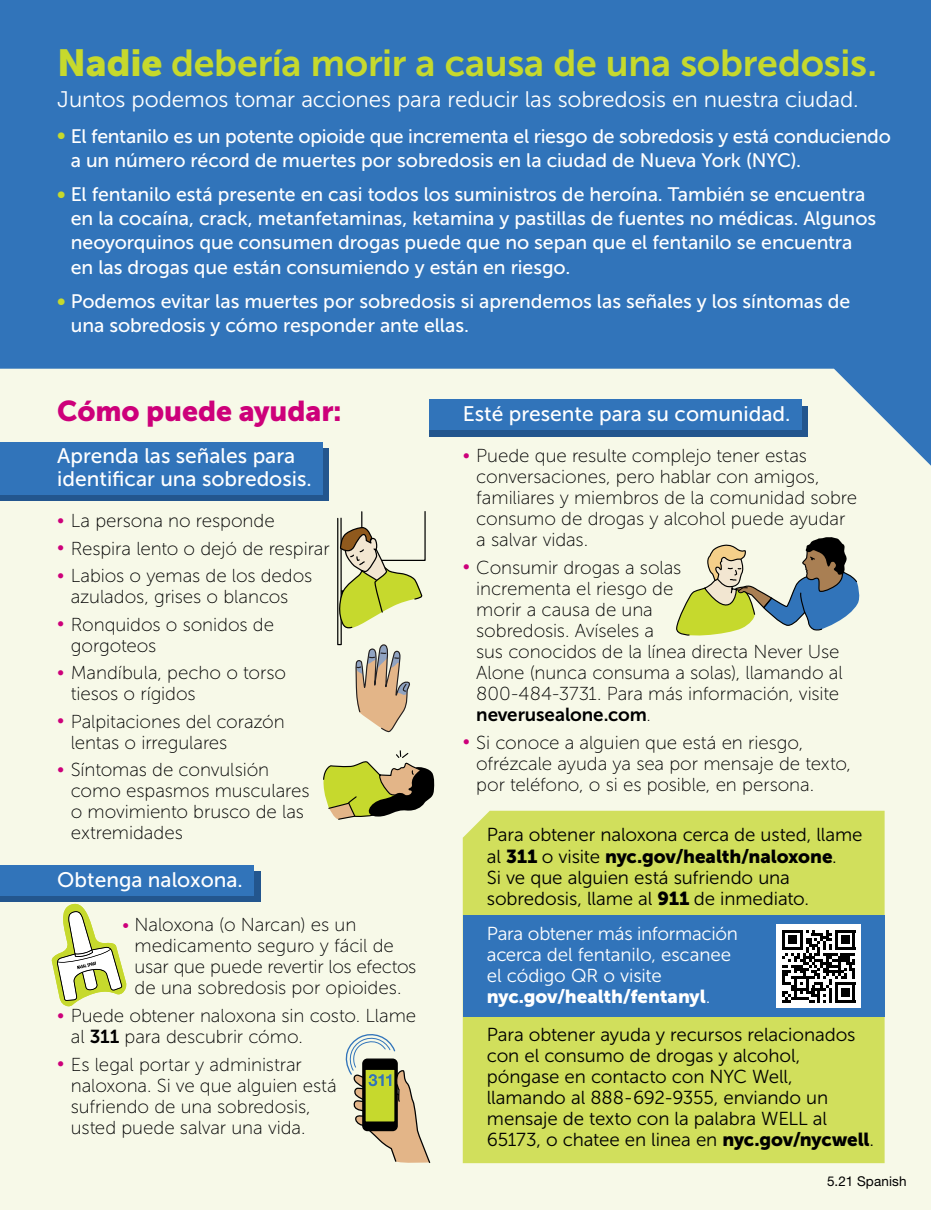
<style>
.page{position:relative;width:931px;height:1210px;background:#fff}
.page>*{position:absolute;margin:0;border:0;box-sizing:border-box;transform-origin:0 0}
.t1{font:37.5px "Museo Sans 700";letter-spacing:-.005em;color:#c6d92d}
.t2{font:28.5px "Museo Sans 900";letter-spacing:-.005em;color:#cd007a}
.t3{font:22.5px "Museo Sans 300";letter-spacing:-.005em;color:#fff}
.t4{font:21px/22.5px "Museo Sans 500";color:#fff}
.t5{font:19.5px/24px "Museo Sans 500";letter-spacing:-.005em;color:#fff}
.t6{font:18.75px/21px "Museo Sans 100";letter-spacing:-.005em;color:#000}
.t7{font:18.75px/21px "Museo Sans 300";letter-spacing:-.005em;color:#000}
.t8{font:18.75px/21px "Museo Sans 300";letter-spacing:-.015em;color:#fff}
.t9{font:18.75px "Museo Sans 900";letter-spacing:-.005em;color:#000}
.t10{font:18.75px "Museo Sans 900";letter-spacing:-.005em;color:#fff}
.t11{font:18.75px "Museo Sans 700";letter-spacing:-.005em;color:#000}
.t12{font:13.5px "Helvetica Neue LT Std";letter-spacing:.01em;color:#000}
.s1{font-family:"Museo Sans 900"}
.s2{font-family:"Museo Sans 900";font-size:18px;color:#c6d92d}
.s3{font-family:"Museo Sans 300";font-size:18px;color:#cd007a}
.s4{color:#cd007a}
.s5{font-family:"Museo Sans 700"}
.s6{font-family:"Museo Sans 100"}
.s7{font-family:"Museo Sans 300"}
</style>
<div class="page">
<div style="left:0;top:0;width:931px;height:641px;background:#3174ba"></div>
<div style="left:0;top:369px;width:931px;height:841px;background:#f7f9e8"></div>
<div style="left:429px;top:406px;width:379px;height:30px;background:#23568e"></div>
<div style="left:0;top:448px;width:329px;height:53px;background:#23568e"></div>
<svg style="left:0;top:871px;width:260px;height:31px;background:#245a94"></svg>
<div style="left:463px;top:810px;width:421px;height:353px;background:#d1df5c"></div>
<div style="left:0;top:442px;width:323px;height:52px;background:#3174ba"></div>
<div style="left:0;top:865px;width:254px;height:30px;background:#3174ba"></div>
<svg style="left:51px;top:900px;width:76px;height:106px"></svg>
<svg style="left:341px;top:1031px;width:90px;height:132px;background:#cbc8a5"></svg>
<svg style="left:355px;top:643px;width:57px;height:90px;background:#d1bfa7"></svg>
<svg style="left:322px;top:749px;width:112px;height:71px;background:#b1b274"></svg>
<div style="left:337px;top:517px;width:5px;height:128px;border:1px solid #000"></div>
<svg style="left:337px;top:522px;width:87px;height:108px;background:#d0d395"></svg>
<svg style="left:676px;top:520px;width:185px;height:120px;background:#c1c9b1"></svg>
<div style="left:429px;top:399px;width:372px;height:31px;background:#3174ba"></div>
<div style="left:463px;top:915px;width:421px;height:102px;background:#3174ba"></div>
<div style="left:776px;top:924px;width:85px;height:84px;background:#fff"></div>
<svg style="left:782px;top:930px;width:73px;height:72px"></svg>
<hr style="left:835px;top:999px;width:20px;height:3px;background:#000">
<div style="left:840px;top:988px;width:9px;height:8px;background:#000"></div>
<h1 class="t1" style="left:57px;top:42px;width:821px"><span class="s1">Nadie</span> debería morir a causa de una sobredosis.</h1>
<p class="t3" style="left:57px;top:87px;width:803px">Juntos podemos tomar acciones para reducir las sobredosis en nuestra ciudad.</p>
<p class="t5" style="left:71px;top:124px;width:821px;text-indent:-14px"><span class="s2">•</span> El fentanilo es un potente opioide que incrementa el riesgo de sobredosis y está conduciendo a un número récord de muertes por sobredosis en la ciudad de Nueva York (NYC).</p>
<p class="t5" style="left:71px;top:183px;width:807px;text-indent:-14px"><span class="s2">•</span> El fentanilo está presente en casi todos los suministros de heroína. También se encuentra en la cocaína, crack, metanfetaminas, ketamina y pastillas de fuentes no médicas. Algunos neoyorquinos que consumen drogas puede que no sepan que el fentanilo se encuentra en las drogas que están consumiendo y están en riesgo.</p>
<p class="t5" style="left:71px;top:290px;width:781px;text-indent:-14px"><span class="s2">•</span> Podemos evitar las muertes por sobredosis si aprendemos las señales y los síntomas de una sobredosis y cómo responder ante ellas.</p>
<h2 class="t2" style="left:57px;top:394px;width:286px">Cómo puede ayudar:</h2>
<p class="t4" style="left:57px;top:445px;width:256px">Aprenda las señales para identificar una sobredosis.</p>
<p class="t6" style="left:57px;top:510px;width:219px"><span class="s3">•</span> La persona no responde</p>
<p class="t6" style="left:57px;top:538px;width:274px"><span class="s3">•</span> Respira lento o dejó de respirar</p>
<p class="t6" style="left:57px;top:565px;width:256px;text-align:center"><span class="s3">•</span> Labios o yemas de los dedos azulados, grises o blancos</p>
<p class="t6" style="left:71px;top:614px;width:205px;text-indent:-14px"><span class="s3">•</span> Ronquidos o sonidos de gorgoteos</p>
<p class="t6" style="left:71px;top:662px;width:217px;text-indent:-14px"><span class="s3">•</span> Mandíbula, pecho o torso tiesos o rígidos</p>
<p class="t6" style="left:71px;top:711px;width:215px;text-indent:-14px"><span class="s3">•</span> Palpitaciones del corazón lentas o irregulares</p>
<p class="t6" style="left:71px;top:759px;width:240px;text-indent:-14px"><span class="s3">•</span> Síntomas de convulsión como espasmos musculares o movimiento brusco de las extremidades</p>
<p class="t4" style="left:57px;top:869px;width:187px">Obtenga naloxona.</p>
<p class="t6" style="left:135px;top:914px;width:283px;text-indent:-13px"><span class="s4">•</span> Naloxona (o Narcan) es un medicamento seguro y fácil de usar que puede revertir los efectos de una sobredosis por opioides.</p>
<p class="t6" style="left:71px;top:1005px;width:347px;text-indent:-14px"><span class="s3">•</span> Puede obtener naloxona sin costo. Llame al <span class="s5">311</span> para descubrir cómo.</p>
<p class="t6" style="left:71px;top:1054px;width:267px;text-indent:-14px"><span class="s3">•</span> Es legal portar y administrar naloxona. Si ve que alguien está sufriendo de una sobredosis, usted puede salvar una vida.</p>
<p class="t4" style="left:463px;top:403px;width:329px">Esté presente para su comunidad.</p>
<p class="t6" style="left:476px;top:446px;width:382px;text-indent:-14px"><span class="s3">•</span> Puede que resulte complejo tener estas conversaciones, pero hablar con amigos, familiares y miembros de la comunidad sobre consumo de drogas y alcohol puede ayudar a salvar vidas.</p>
<p class="t6" style="left:476px;top:557px;width:368px;text-indent:-14px"><span class="s3">•</span> Consumir drogas a solas<br>incrementa el riesgo de<br>morir a causa de una<br>sobredosis. Avíseles a<br>sus conocidos de la línea directa Never Use<br>Alone (nunca consuma a solas), llamando al<br>800-484-3731. Para más información, visite</p>
<p class="t11" style="left:476px;top:704px;width:176px">neverusealone.com<span class="s6">.</span></p>
<p class="t6" style="left:476px;top:732px;width:376px;text-indent:-14px"><span class="s3">•</span> Si conoce a alguien que está en riesgo, ofrézcale ayuda ya sea por mensaje de texto, por teléfono, o si es posible, en persona.</p>
<p class="t7" style="left:487px;top:824px;width:377px">Para obtener naloxona cerca de usted, llame</p>
<p class="t9" style="left:487px;top:845px;width:351px"><span class="s7">al</span> 311 <span class="s7">o visite</span> nyc.gov/health/naloxone<span class="s7">.</span></p>
<p class="t7" style="left:487px;top:866px;width:324px">Si ve que alguien está sufriendo una sobredosis, llame al <span class="s1">911</span> de inmediato.</p>
<p class="t8" style="left:487px;top:922px;width:252px">Para obtener más información acerca del fentanilo, escanee el código QR o visite</p>
<p class="t10" style="left:487px;top:985px;width:225px">nyc.gov/health/fentanyl<span class="s7">.</span></p>
<p class="t7" style="left:487px;top:1024px;width:389px">Para obtener ayuda y recursos relacionados con el consumo de drogas y alcohol, póngase en contacto con NYC Well, llamando al 888-692-9355, enviando un mensaje de texto con la palabra WELL al 65173, o chatee en linea en <span class="s1">nyc.gov/nycwell</span>.</p>
<p class="t12" style="left:827px;top:1173px;width:81px">5.21 Spanish</p>
</div>
